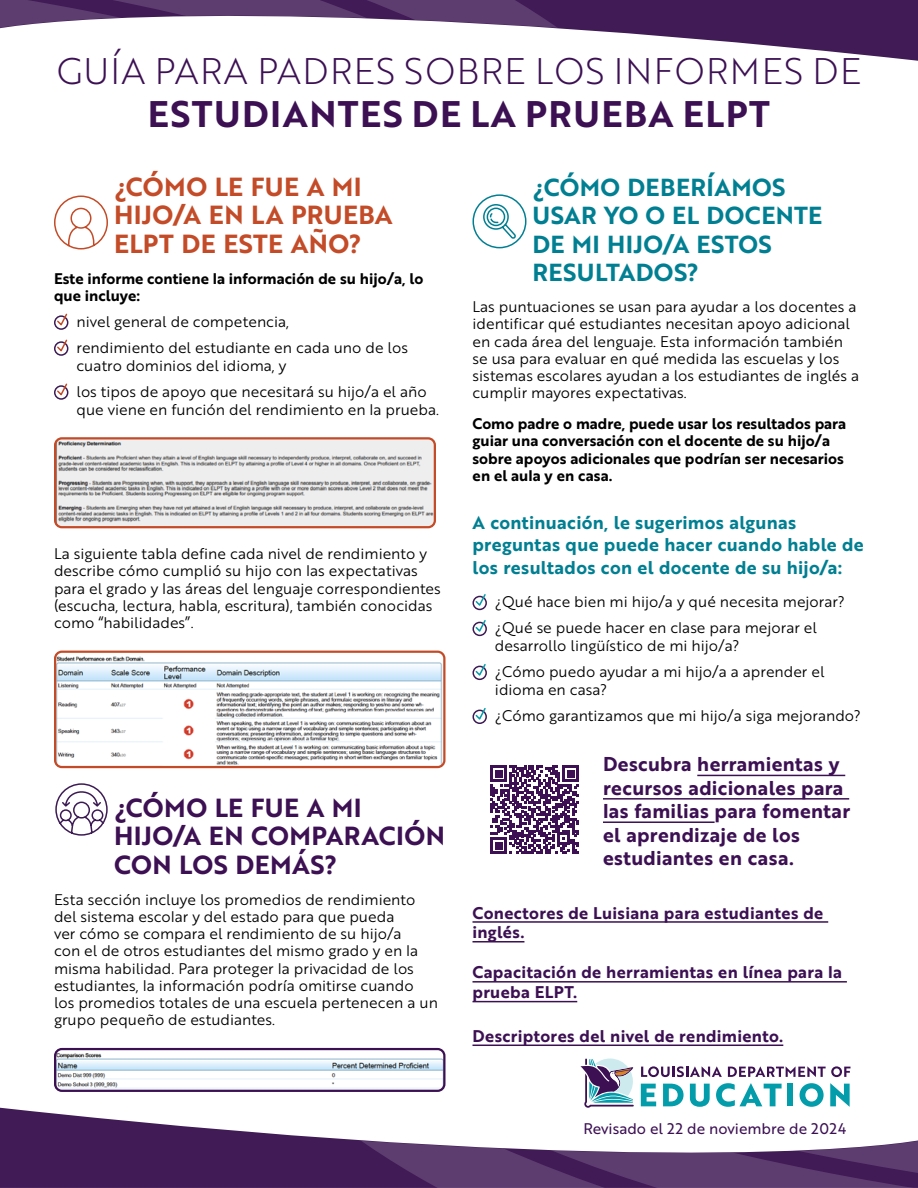
<style>
.page{position:relative;width:918px;height:1188px;background:#fff}
.page>*{position:absolute;margin:0;border:0;box-sizing:border-box;transform-origin:0 0}
.t1{font:36px "Brother 1816 Light";letter-spacing:.04em;color:#3c1053}
.t2{font:36px "Brother 1816 Bold";letter-spacing:.04em;color:#3c1053}
.t3{font:25.5px/28.5px "Brother 1816 Bold";letter-spacing:.015em;color:#3c1053}
.t4{font:25.5px/28.5px "Brother 1816 Bold";letter-spacing:.015em;color:#c44b27}
.t5{font:24px/28.5px "Brother 1816 Bold";letter-spacing:.015em;color:#017f92}
.t6{font:19.5px/23.4px "Brother 1816 Bold";letter-spacing:.02em;color:#3c1053}
.t7{font:18px/21.6px "Brother 1816 Bold";letter-spacing:.02em;color:#017f92}
.t8{font:16.5px/19.8px "Brother 1816 Bold";letter-spacing:.02em;color:#3c1053}
.t9{font:15px/17.2px "Brother 1816 Book";color:#000}
.t10{font:15px/17.2px "Brother 1816 Bold";color:#000}
.t11{font:15px "Brother 1816 Regular";color:#3c1053}
</style>
<div class="page">
<svg style="left:0;top:1108px;width:183px;height:80px;background:#563569"></svg>
<svg style="left:183px;top:1126px;width:735px;height:62px"></svg>
<div style="left:54px;top:315px;width:14px;height:15px;border:2px solid #3c1a53;border-radius:50%"></div>
<svg style="left:56px;top:313px;width:13px;height:14px"></svg>
<div style="left:54px;top:341px;width:14px;height:15px;border:2px solid #3c1a53;border-radius:50%"></div>
<svg style="left:56px;top:339px;width:13px;height:14px"></svg>
<div style="left:54px;top:385px;width:14px;height:15px;border:2px solid #3c1a53;border-radius:50%"></div>
<svg style="left:56px;top:383px;width:13px;height:14px"></svg>
<img style="left:55px;top:440px;width:380px;height:87px">
<div style="left:54px;top:437px;width:382px;height:91px;border:2px solid #c44b27;border-radius:7px"></div>
<img style="left:55px;top:653px;width:387px;height:114px">
<div style="left:54px;top:651px;width:392px;height:117px;border:2px solid #c44b27;border-radius:7px"></div>
<img style="left:57px;top:1051px;width:386px;height:38px">
<div style="left:54px;top:1048px;width:392px;height:44px;border:2px solid #3c1053;border-radius:7px"></div>
<hr style="left:697px;top:775px;width:148px;height:1px;background:#3c1053">
<hr style="left:603px;top:798px;width:246px;height:2px;background:#3c1053">
<hr style="left:603px;top:821px;width:112px;height:2px;background:#3c1053">
<hr style="left:472px;top:921px;width:356px;height:2px;background:#3c1053">
<hr style="left:472px;top:941px;width:52px;height:2px;background:#3c1053">
<hr style="left:472px;top:981px;width:375px;height:2px;background:#3c1053">
<hr style="left:472px;top:1001px;width:105px;height:1px;background:#3c1053">
<hr style="left:472px;top:1045px;width:311px;height:1px;background:#3c1053">
<div style="left:472px;top:596px;width:15px;height:14px;border:2px solid #3c1a53;border-radius:50%"></div>
<svg style="left:474px;top:594px;width:13px;height:14px"></svg>
<div style="left:472px;top:622px;width:15px;height:14px;border:2px solid #3c1a53;border-radius:50%"></div>
<svg style="left:474px;top:620px;width:13px;height:14px"></svg>
<div style="left:472px;top:666px;width:15px;height:14px;border:2px solid #3c1a53;border-radius:50%"></div>
<svg style="left:474px;top:664px;width:13px;height:13px"></svg>
<div style="left:472px;top:710px;width:15px;height:14px;border:2px solid #3c1a53;border-radius:50%"></div>
<svg style="left:474px;top:708px;width:13px;height:13px"></svg>
<svg style="left:736px;top:0;width:182px;height:61px;fill:#411b56"></svg>
<svg style="left:0;top:0;width:736px;height:43px"></svg>
<svg style="left:580px;top:1059px;width:54px;height:49px"></svg>
<svg style="left:641px;top:1066px;width:81px;height:11px"></svg>
<svg style="left:728px;top:1066px;width:122px;height:11px"></svg>
<svg style="left:641px;top:1084px;width:15px;height:22px"></svg>
<svg style="left:663px;top:1084px;width:21px;height:22px"></svg>
<svg style="left:690px;top:1084px;width:20px;height:23px"></svg>
<svg style="left:716px;top:1083px;width:66px;height:24px"></svg>
<div style="left:787px;top:1084px;width:6px;height:22px;background:#029caa"></div>
<svg style="left:800px;top:1083px;width:24px;height:24px"></svg>
<svg style="left:830px;top:1083px;width:20px;height:24px"></svg>
<svg style="left:472px;top:194px;width:55px;height:55px"></svg>
<svg style="left:54px;top:195px;width:54px;height:55px"></svg>
<svg style="left:490px;top:765px;width:89px;height:89px"></svg>
<svg style="left:55px;top:783px;width:53px;height:53px"></svg>
<h1 class="t1" style="left:57px;top:44px;width:806px">GUÍA PARA PADRES SOBRE LOS INFORMES DE</h1>
<h1 class="t2" style="left:148px;top:87px;width:624px">ESTUDIANTES DE LA PRUEBA ELPT</h1>
<h2 class="t4" style="left:114px;top:172px;width:280px">¿CÓMO LE FUE A MI<br>HIJO/A EN LA PRUEBA<br>ELPT DE ESTE AÑO?</h2>
<p class="t10" style="left:54px;top:269px;width:371px">Este informe contiene la información de su hijo/a, lo que incluye:</p>
<p class="t9" style="left:76px;top:308px;width:333px;line-height:26px">nivel general de competencia,<br>rendimiento del estudiante en cada uno de los</p>
<p class="t9" style="left:76px;top:352px;width:352px;line-height:26px">cuatro dominios del idioma, y<br>los tipos de apoyo que necesitará su hijo/a el año</p>
<p class="t9" style="left:76px;top:400px;width:364px">que viene en función del rendimiento en la prueba.</p>
<p class="t9" style="left:54px;top:544px;width:388px">La siguiente tabla define cada nivel de rendimiento y describe cómo cumplió su hijo con las expectativas para el grado y las áreas del lenguaje correspondientes (escucha, lectura, habla, escritura), también conocidas como “habilidades”.</p>
<h2 class="t3" style="left:114px;top:793px;width:333px">¿CÓMO LE FUE A MI<br>HIJO/A EN COMPARACIÓN<br>CON LOS DEMÁS?</h2>
<p class="t9" style="left:54px;top:890px;width:385px">Esta sección incluye los promedios de rendimiento del sistema escolar y del estado para que pueda<br>ver cómo se compara el rendimiento de su hijo/a<br>con el de otros estudiantes del mismo grado y en la misma habilidad. Para proteger la privacidad de los estudiantes, la información podría omitirse cuando<br>los promedios totales de una escuela pertenecen a un grupo pequeño de estudiantes.</p>
<h3 class="t5" style="left:532px;top:172px;width:291px">¿CÓMO DEBERÍAMOS<br>USAR YO O EL DOCENTE<br>DE MI HIJO/A ESTOS<br>RESULTADOS?</h3>
<p class="t9" style="left:472px;top:298px;width:388px">Las puntuaciones se usan para ayudar a los docentes a identificar qué estudiantes necesitan apoyo adicional en cada área del lenguaje. Esta información también se usa para evaluar en qué medida las escuelas y los sistemas escolares ayudan a los estudiantes de inglés a cumplir mayores expectativas.</p>
<p class="t10" style="left:472px;top:415px;width:375px">Como padre o madre, puede usar los resultados para guiar una conversación con el docente de su hijo/a sobre apoyos adicionales que podrían ser necesarios en el aula y en casa.</p>
<p class="t7" style="left:472px;top:512px;width:393px">A continuación, le sugerimos algunas preguntas que puede hacer cuando hable de</p>
<p class="t7" style="left:472px;top:557px;width:371px">los resultados con el docente de su hijo/a:</p>
<p class="t9" style="left:495px;top:588px;width:351px;line-height:26px">¿Qué hace bien mi hijo/a y qué necesita mejorar? ¿Qué se puede hacer en clase para mejorar el</p>
<p class="t9" style="left:495px;top:632px;width:331px;line-height:26px">desarrollo lingüístico de mi hijo/a?<br>¿Cómo puedo ayudar a mi hijo/a a aprender el</p>
<p class="t9" style="left:495px;top:676px;width:367px;line-height:26px">idioma en casa?<br>¿Cómo garantizamos que mi hijo/a siga mejorando?</p>
<h3 class="t6" style="left:603px;top:752px;width:249px">Descubra herramientas y recursos adicionales para las familias para fomentar el aprendizaje de los estudiantes en casa.</h3>
<p class="t8" style="left:472px;top:902px;width:352px">Conectores de Luisiana para estudiantes de inglés.</p>
<p class="t8" style="left:472px;top:962px;width:371px">Capacitación de herramientas en línea para la prueba ELPT.</p>
<p class="t8" style="left:472px;top:1025px;width:312px">Descriptores del nivel de rendimiento.</p>
<p class="t11" style="left:583px;top:1117px;width:264px">Revisado el 22 de noviembre de 2024</p>
</div>
